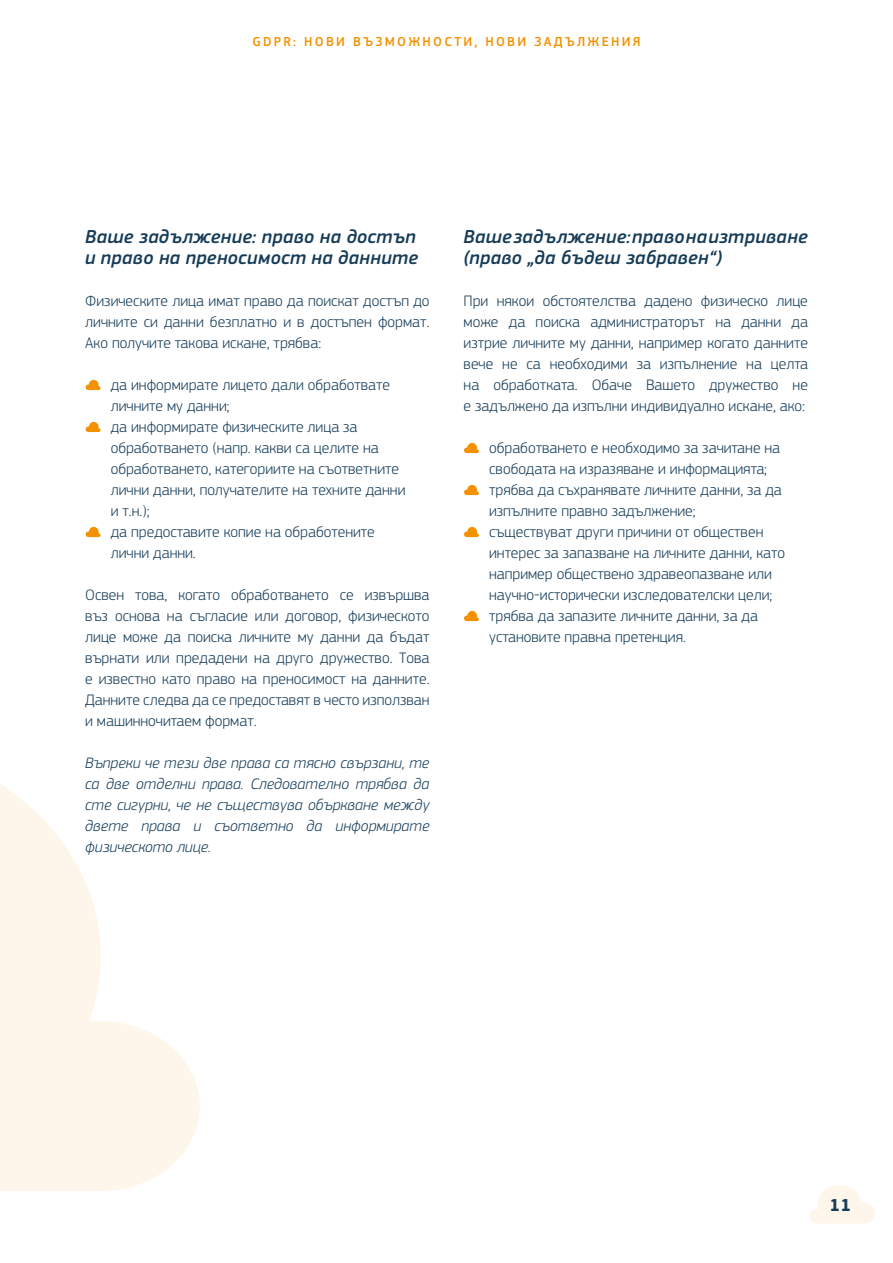
<style>
.page{position:relative;width:893px;height:1263px;background:#fff}
.page>*{position:absolute;margin:0;border:0;box-sizing:border-box;transform-origin:0 0}
.Title_3{font:italic 500 19.5px/21px "EC Square Sans Pro";letter-spacing:.015em;color:#163c58}
.Body{font:italic 500 19.5px/21px "EC Square Sans Pro";letter-spacing:.015em;color:#163c58}
.t1{font:700 18px "EC Square Sans Pro";color:#163c58}
.Body-2{font:300 15.75px/21px "EC Square Sans Pro";color:#163c58}
.Body-3{font:italic 300 15.75px/21px "EC Square Sans Pro";color:#163c58;text-align:justify}
.t2{font:500 13.5px "EC Square Sans Pro";letter-spacing:.17em;color:#f39100}
</style>
<div class="page">
<svg style="left:809px;top:1185px;width:67px;height:39px"></svg>
<svg style="left:0;top:784px;width:200px;height:407px;fill:#fff6eb"></svg>
<svg style="left:86px;top:380px;width:15px;height:10px"></svg>
<svg style="left:86px;top:422px;width:15px;height:10px"></svg>
<svg style="left:86px;top:527px;width:15px;height:10px"></svg>
<svg style="left:464px;top:443px;width:15px;height:10px"></svg>
<svg style="left:464px;top:485px;width:15px;height:10px"></svg>
<svg style="left:464px;top:527px;width:15px;height:10px"></svg>
<svg style="left:464px;top:611px;width:15px;height:10px"></svg>
<p class="t2" style="left:252px;top:34px;width:390px">GDPR: НОВИ ВЪЗМОЖНОСТИ, НОВИ ЗАДЪЛЖЕНИЯ</p>
<h3 class="Title_3" style="left:85px;top:226px;width:335px">Ваше задължение: право на достъп и право на преносимост на данните</h3>
<p class="Body-2" style="left:85px;top:290px;width:346px;text-align:justify">Физическите лица имат право да поискат достъп до личните си данни безплатно и в достъпен формат.<br>Ако получите такова искане, трябва:</p>
<p class="Body-2" style="left:111px;top:374px;width:281px">да информирате лицето дали обработвате личните му данни;</p>
<p class="Body-2" style="left:111px;top:416px;width:296px">да информирате физическите лица за обработването (напр. какви са целите на обработването, категориите на съответните лични данни, получателите на техните данни и т.н.);</p>
<p class="Body-2" style="left:111px;top:521px;width:266px">да предоставите копие на обработените лични данни.</p>
<p class="Body-2" style="left:85px;top:584px;width:346px;text-align:justify">Освен това, когато обработването се извършва въз основа на съгласие или договор, физическото лице може да поиска личните му данни да бъдат върнати или предадени на друго дружество. Това е известно като право на преносимост на данните.<br>Данните следва да се предоставят в често използван и машинночитаем формат.</p>
<p class="Body-3" style="left:85px;top:752px;width:346px">Въпреки че тези две права са тясно свързани, те са две отделни права. Следователно трябва да сте сигурни, че не съществува объркване между двете права и съответно да информирате физическото лице.</p>
<p class="Body" style="left:464px;top:226px;width:346px">Ваше задължение: право на изтриване (право „да бъдеш забравен“)</p>
<p class="Body-2" style="left:464px;top:290px;width:346px;text-align:justify">При някои обстоятелства дадено физическо лице може да поиска администраторът на данни да изтрие личните му данни, например когато данните вече не са необходими за изпълнение на целта на обработката. Обаче Вашето дружество не е задължено да изпълни индивидуално искане, ако:</p>
<p class="Body-2" style="left:489px;top:437px;width:293px">обработването е необходимо за зачитане на свободата на изразяване и информацията;</p>
<p class="Body-2" style="left:489px;top:479px;width:294px">трябва да съхранявате личните данни, за да изпълните правно задължение;</p>
<p class="Body-2" style="left:489px;top:521px;width:297px">съществуват други причини от обществен интерес за запазване на личните данни, като например обществено здравеопазване или научно-исторически изследователски цели;</p>
<p class="Body-2" style="left:489px;top:605px;width:270px">трябва да запазите личните данни, за да установите правна претенция.</p>
<p class="t1" style="left:830px;top:1194px;width:23px">11</p>
</div>
